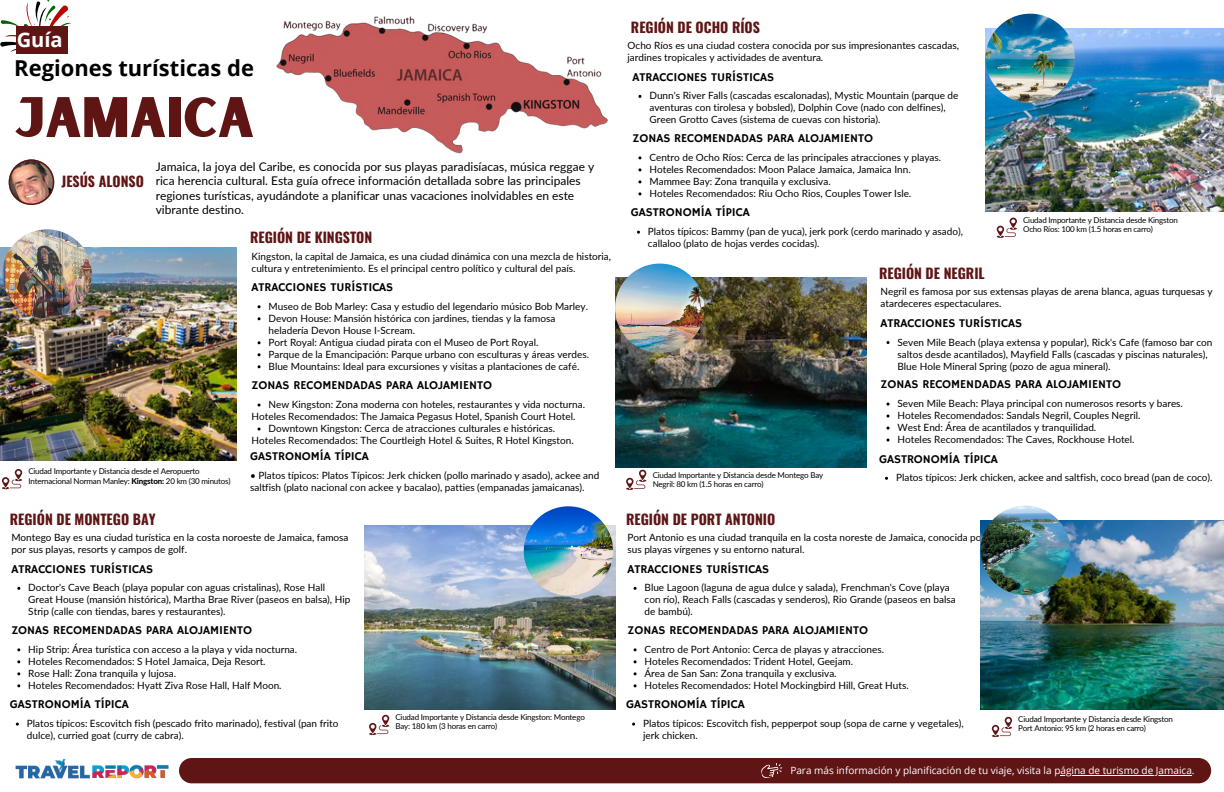
<style>
.page{position:relative;width:1224px;height:792px;background:#fff}
.page>*{position:absolute;margin:0;border:0;box-sizing:border-box;transform-origin:0 0}
.t1{font:54.5px "Sunborn Sans One";color:#601515}
.t2{font:700 21.9px "Open Sans";color:#000}
.t3{font:700 20.1px "Open Sans";color:#fff}
.t4{font:700 14px "Oswald";color:#601515}
.t5{font:12px "Hammersmith One";color:#000}
.t6{font:12px/14.2px "Lato";color:#000}
.t7{font:10px/12px "Lato";color:#000}
.t8{font:10px "Open Sans";color:#fff}
.t9{font:8px/9.3px "Lato";letter-spacing:-.025em;color:#000}
.s1{font-weight:800}
</style>
<div class="page">
<img style="left:15px;top:758px;width:154px;height:21px">
<div style="left:179px;top:758px;width:1032px;height:25px;background:#601515"></div>
<img style="left:0;top:248px;width:237px;height:212px">
<img style="left:2px;top:229px;width:90px;height:90px;border-radius:50%">
<svg style="left:2px;top:469px;width:20px;height:20px"></svg>
<img style="left:986px;top:28px;width:238px;height:184px">
<img style="left:986px;top:14px;width:89px;height:89px;border-radius:50%">
<svg style="left:997px;top:218px;width:20px;height:20px"></svg>
<svg style="left:9px;top:159px;width:45px;height:46px"></svg>
<img style="left:364px;top:525px;width:251px;height:184px">
<img style="left:524px;top:506px;width:89px;height:90px;border-radius:50%">
<svg style="left:369px;top:715px;width:20px;height:20px"></svg>
<img style="left:615px;top:278px;width:252px;height:189px">
<img style="left:615px;top:264px;width:89px;height:89px;border-radius:50%">
<svg style="left:626px;top:470px;width:20px;height:20px"></svg>
<img style="left:981px;top:520px;width:243px;height:189px">
<img style="left:981px;top:506px;width:89px;height:89px;border-radius:50%">
<svg style="left:992px;top:717px;width:20px;height:20px"></svg>
<svg style="left:0;top:0;width:71px;height:52px"></svg>
<img style="left:276px;top:16px;width:332px;height:138px">
<hr style="left:1060px;top:775px;width:132px;height:1px;background:#fff">
<div style="left:17px;top:26px;width:51px;height:27px;background:#601515"></div>
<p class="t3" style="left:17px;top:26px;width:48px">Guía</p>
<h6 class="t2" style="left:14px;top:53px;width:241px">Regiones turísticas de</h6>
<p class="t1" style="left:14px;top:83px;width:241px">JAMAICA</p>
<p class="t6" style="left:156px;top:159px;width:440px">Jamaica, la joya del Caribe, es conocida por sus playas paradisíacas, música reggae y rica herencia cultural. Esta guía ofrece información detallada sobre las principales regiones turísticas, ayudándote a planificar unas vacaciones inolvidables en este vibrante destino.</p>
<p class="t4" style="left:62px;top:170px;width:84px">JESÚS ALONSO</p>
<h6 class="t9" style="left:28px;top:467px;width:204px">Ciudad Importante y Distancia desde el Aeropuerto<br>Internacional Norman Manley: <span class="s1">Kingston:</span> 20 km (30 minutos)</h6>
<h6 class="t4" style="left:250px;top:226px;width:124px">REGIÓN DE KINGSTON</h6>
<p class="t5" style="left:252px;top:280px;width:143px">ATRACCIONES TURÍSTICAS</p>
<p class="t7" style="left:269px;top:300px;width:322px">Museo de Bob Marley: Casa y estudio del legendario músico Bob Marley.<br>Devon House: Mansión histórica con jardines, tiendas y la famosa heladería Devon House I-Scream.<br>Port Royal: Antigua ciudad pirata con el Museo de Port Royal.<br>Parque de la Emancipación: Parque urbano con esculturas y áreas verdes.<br>Blue Mountains: Ideal para excursiones y visitas a plantaciones de café.</p>
<p class="t5" style="left:252px;top:379px;width:242px">ZONAS RECOMENDADAS PARA ALOJAMIENTO</p>
<p class="t7" style="left:269px;top:398px;width:318px">New Kingston: Zona moderna con hoteles, restaurantes y vida nocturna.</p>
<p class="t7" style="left:252px;top:410px;width:325px">Hoteles Recomendados: The Jamaica Pegasus Hotel, Spanish Court Hotel.</p>
<p class="t7" style="left:269px;top:422px;width:288px">Downtown Kingston: Cerca de atracciones culturales e históricas.</p>
<p class="t7" style="left:252px;top:434px;width:324px">Hoteles Recomendados: The Courtleigh Hotel &amp; Suites, R Hotel Kingston.</p>
<p class="t5" style="left:250px;top:449px;width:120px">GASTRONOMÍA TÍPICA</p>
<p class="t7" style="left:250px;top:469px;width:351px">• Platos típicos: Platos Típicos: Jerk chicken (pollo marinado y asado), ackee and saltfish (plato nacional con ackee y bacalao), patties (empanadas jamaicanas).</p>
<h3 class="t7" style="left:252px;top:250px;width:361px">Kingston, la capital de Jamaica, es una ciudad dinámica con una mezcla de historia, cultura y entretenimiento. Es el principal centro político y cultural del país.</h3>
<p class="t4" style="left:10px;top:508px;width:147px">REGIÓN DE MONTEGO BAY</p>
<p class="t5" style="left:11px;top:562px;width:143px">ATRACCIONES TURÍSTICAS</p>
<p class="t7" style="left:28px;top:581px;width:324px">Doctor's Cave Beach (playa popular con aguas cristalinas), Rose Hall<br>Great House (mansión histórica), Martha Brae River (paseos en balsa), Hip<br>Strip (calle con tiendas, bares y restaurantes).</p>
<p class="t5" style="left:11px;top:623px;width:242px">ZONAS RECOMENDADAS PARA ALOJAMIENTO</p>
<p class="t7" style="left:28px;top:643px;width:270px">Hip Strip: Área turística con acceso a la playa y vida nocturna.<br>Hoteles Recomendados: S Hotel Jamaica, Deja Resort.<br>Rose Hall: Zona tranquila y lujosa.<br>Hoteles Recomendados: Hyatt Ziva Rose Hall, Half Moon.</p>
<p class="t5" style="left:10px;top:698px;width:120px">GASTRONOMÍA TÍPICA</p>
<p class="t7" style="left:27px;top:717px;width:313px">Platos típicos: Escovitch fish (pescado frito marinado), festival (pan frito dulce), curried goat (curry de cabra).</p>
<p class="t7" style="left:11px;top:531px;width:339px">Montego Bay es una ciudad turística en la costa noroeste de Jamaica, famosa por sus playas, resorts y campos de golf.</p>
<h3 class="t9" style="left:395px;top:712px;width:191px">Ciudad Importante y Distancia desde Kingston: Montego<br>Bay: 180 km (3 horas en carro)</h3>
<p class="t4" style="left:631px;top:16px;width:131px">REGIÓN DE OCHO RÍOS</p>
<p class="t5" style="left:632px;top:70px;width:143px">ATRACCIONES TURÍSTICAS</p>
<p class="t7" style="left:649px;top:90px;width:311px">Dunn's River Falls (cascadas escalonadas), Mystic Mountain (parque de aventuras con tirolesa y bobsled), Dolphin Cove (nado con delfines),<br>Green Grotto Caves (sistema de cuevas con historia).</p>
<p class="t5" style="left:632px;top:131px;width:242px">ZONAS RECOMENDADAS PARA ALOJAMIENTO</p>
<p class="t7" style="left:649px;top:151px;width:293px">Centro de Ocho Ríos: Cerca de las principales atracciones y playas.<br>Hoteles Recomendados: Moon Palace Jamaica, Jamaica Inn.<br>Mammee Bay: Zona tranquila y exclusiva.<br>Hoteles Recomendados: Riu Ocho Rios, Couples Tower Isle.</p>
<p class="t5" style="left:631px;top:206px;width:120px">GASTRONOMÍA TÍPICA</p>
<p class="t7" style="left:648px;top:225px;width:317px">Platos típicos: Bammy (pan de yuca), jerk pork (cerdo marinado y asado), callaloo (plato de hojas verdes cocidas).</p>
<h2 class="t7" style="left:628px;top:39px;width:333px">Ocho Ríos es una ciudad costera conocida por sus impresionantes cascadas, jardines tropicales y actividades de aventura.</h2>
<p class="t9" style="left:1023px;top:215px;width:156px">Ciudad Importante y Distancia desde Kingston</p>
<p class="t9" style="left:1023px;top:225px;width:131px">Ocho Ríos: 100 km (1.5 horas en carro)</p>
<h6 class="t9" style="left:653px;top:470px;width:172px">Ciudad Importante y Distancia desde Montego Bay</h6>
<p class="t9" style="left:653px;top:479px;width:112px">Negril: 80 km (1.5 horas en carro)</p>
<p class="t4" style="left:879px;top:262px;width:107px">REGIÓN DE NEGRIL</p>
<p class="t5" style="left:881px;top:316px;width:143px">ATRACCIONES TURÍSTICAS</p>
<p class="t7" style="left:898px;top:336px;width:317px">Seven Mile Beach (playa extensa y popular), Rick's Cafe (famoso bar con saltos desde acantilados), Mayfield Falls (cascadas y piscinas naturales),<br>Blue Hole Mineral Spring (pozo de agua mineral).</p>
<p class="t5" style="left:881px;top:378px;width:242px">ZONAS RECOMENDADAS PARA ALOJAMIENTO</p>
<p class="t7" style="left:898px;top:397px;width:287px">Seven Mile Beach: Playa principal con numerosos resorts y bares.<br>Hoteles Recomendados: Sandals Negril, Couples Negril.<br>West End: Área de acantilados y tranquilidad.<br>Hoteles Recomendados: The Caves, Rockhouse Hotel.</p>
<p class="t5" style="left:879px;top:452px;width:120px">GASTRONOMÍA TÍPICA</p>
<p class="t7" style="left:896px;top:471px;width:318px">Platos típicos: Jerk chicken, ackee and saltfish, coco bread (pan de coco).</p>
<p class="t7" style="left:881px;top:285px;width:334px">Negril es famosa por sus extensas playas de arena blanca, aguas turquesas y atardeceres espectaculares.</p>
<p class="t4" style="left:626px;top:508px;width:151px">REGIÓN DE PORT ANTONIO</p>
<p class="t5" style="left:628px;top:562px;width:143px">ATRACCIONES TURÍSTICAS</p>
<p class="t7" style="left:645px;top:581px;width:313px">Blue Lagoon (laguna de agua dulce y salada), Frenchman's Cove (playa con río), Reach Falls (cascadas y senderos), Rio Grande (paseos en balsa de bambú).</p>
<p class="t5" style="left:628px;top:623px;width:242px">ZONAS RECOMENDADAS PARA ALOJAMIENTO</p>
<p class="t7" style="left:645px;top:643px;width:266px">Centro de Port Antonio: Cerca de playas y atracciones.<br>Hoteles Recomendados: Trident Hotel, Geejam.<br>Área de San San: Zona tranquila y exclusiva.<br>Hoteles Recomendados: Hotel Mockingbird Hill, Great Huts.</p>
<p class="t5" style="left:626px;top:698px;width:120px">GASTRONOMÍA TÍPICA</p>
<p class="t7" style="left:643px;top:717px;width:322px">Platos típicos: Escovitch fish, pepperpot soup (sopa de carne y vegetales), jerk chicken.</p>
<h3 class="t9" style="left:1018px;top:714px;width:156px">Ciudad Importante y Distancia desde Kingston</h3>
<h3 class="t7" style="left:628px;top:531px;width:359px">Port Antonio es una ciudad tranquila en la costa noreste de Jamaica, conocida por sus playas vírgenes y su entorno natural.</h3>
<h6 class="t9" style="left:1018px;top:724px;width:129px">Port Antonio: 95 km (2 horas en carro)</h6>
<p class="t8" style="left:790px;top:764px;width:406px">Para más información y planificación de tu viaje, visita la página de turismo de Jamaica.</p>
</div>
